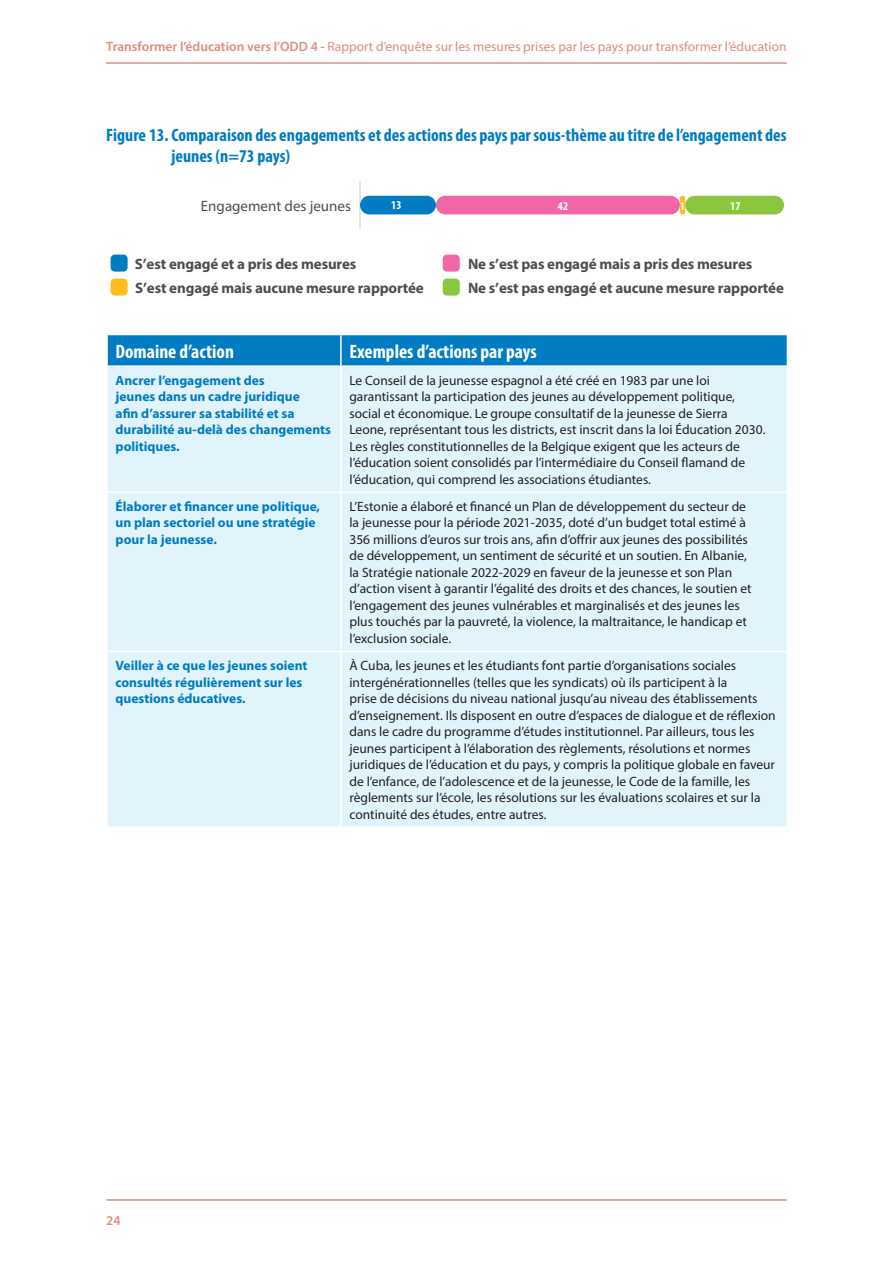
<style>
.page{position:relative;width:893px;height:1263px;background:#fff}
.page>*{position:absolute;margin:0;border:0;box-sizing:border-box;transform-origin:0 0}
.t1{font:700 condensed 19.5px "Myriad Pro";color:#fff}
.t2{font:700 condensed 18px/21px "Myriad Pro";color:#007cc2}
.t3{font:700 15px "Myriad Pro";letter-spacing:-.01em;color:#4c4f50}
.t4{font:15px "Myriad Pro";color:#4c4f50}
.t5{font:13.5px/16.5px "Myriad Pro";color:#231f20}
.t6{font:700 13.5px/16.5px "Myriad Pro";color:#007cc2}
.t7{font:13.5px "Myriad Pro";color:#dd8d7f}
.t8{font:600 13.5px "Myriad Pro";color:#dd8d7f}
.t9{font:700 condensed 12px "Myriad Pro";color:#fff}
.s1{font-weight:600}
</style>
<div class="page">
<hr style="left:106px;top:1199px;width:681px;height:2px;background:#dd8d7f">
<hr style="left:106px;top:62px;width:681px;height:2px;background:#dd8d7f">
<div style="left:108px;top:335px;width:679px;height:30px;background:#007cc2"></div>
<div style="left:108px;top:367px;width:679px;height:459px;background:#e1f4fc"></div>
<hr style="left:340px;top:335px;width:2px;height:30px;background:#fff">
<hr style="left:340px;top:367px;width:2px;height:124px;background:#fff">
<hr style="left:106px;top:491px;width:235px;height:2px;background:#fff">
<hr style="left:341px;top:491px;width:447px;height:2px;background:#fff">
<hr style="left:340px;top:493px;width:2px;height:158px;background:#fff">
<hr style="left:106px;top:651px;width:235px;height:1px;background:#fff">
<hr style="left:341px;top:651px;width:447px;height:1px;background:#fff">
<hr style="left:340px;top:652px;width:2px;height:174px;background:#fff">
<hr style="left:359px;top:181px;width:2px;height:48px;background:#cfd1d0">
<div style="left:360px;top:196px;width:76px;height:18px;background:#007cc2;border-radius:9px"></div>
<div style="left:436px;top:196px;width:244px;height:18px;background:#f166a7;border-radius:9px"></div>
<div style="left:680px;top:196px;width:5px;height:18px;background:#fdbd1b;border-radius:3px"></div>
<div style="left:685px;top:196px;width:99px;height:18px;background:#8bc63e;border-radius:9px"></div>
<div style="left:111px;top:255px;width:17px;height:17px;background:#007cc2;border-radius:4px"></div>
<div style="left:111px;top:279px;width:17px;height:17px;background:#fdbd1b;border-radius:4px"></div>
<div style="left:443px;top:255px;width:17px;height:17px;background:#f166a7;border-radius:4px"></div>
<div style="left:443px;top:279px;width:17px;height:17px;background:#8bc63e;border-radius:4px"></div>
<p class="t7" style="left:106px;top:38px;width:682px"><span class="s1">Transformer l’éducation vers l’ODD 4 -</span> Rapport d’enquête sur les mesures prises par les pays pour transformer l’éducation</p>
<h2 class="t2" style="left:171px;top:124px;width:617px;text-indent:-65px">Figure 13. Comparaison des engagements et des actions des pays par sous-thème au titre de l’engagement des jeunes (n=73 pays)</h2>
<p class="t4" style="left:201px;top:196px;width:152px">Engagement des jeunes</p>
<p class="t9" style="left:391px;top:198px;width:12px">13</p>
<p class="t9" style="left:558px;top:198px;width:12px">42</p>
<p class="t9" style="left:680px;top:198px;width:7px">1</p>
<p class="t9" style="left:730px;top:198px;width:12px">17</p>
<p class="t3" style="left:135px;top:254px;width:223px">S’est engagé et a pris des mesures</p>
<p class="t3" style="left:468px;top:254px;width:286px">Ne s’est pas engagé mais a pris des mesures</p>
<p class="t3" style="left:135px;top:278px;width:290px">S’est engagé mais aucune mesure rapportée</p>
<p class="t3" style="left:468px;top:278px;width:317px">Ne s’est pas engagé et aucune mesure rapportée</p>
<h1 class="t1" style="left:116px;top:339px;width:120px">Domaine d’action</h1>
<h1 class="t1" style="left:349px;top:339px;width:189px">Exemples d’actions par pays</h1>
<p class="t6" style="left:116px;top:371px;width:217px">Ancrer l’engagement des<br>jeunes dans un cadre juridique<br>afin d’assurer sa stabilité et sa durabilité au-delà des changements politiques.</p>
<p class="t5" style="left:349px;top:372px;width:417px">Le Conseil de la jeunesse espagnol a été créé en 1983 par une loi garantissant la participation des jeunes au développement politique, social et économique. Le groupe consultatif de la jeunesse de Sierra Leone, représentant tous les districts, est inscrit dans la loi Éducation 2030.<br>Les règles constitutionnelles de la Belgique exigent que les acteurs de l’éducation soient consolidés par l’intermédiaire du Conseil flamand de l’éducation, qui comprend les associations étudiantes.</p>
<p class="t6" style="left:116px;top:498px;width:206px">Élaborer et financer une politique, un plan sectoriel ou une stratégie pour la jeunesse.</p>
<p class="t5" style="left:349px;top:498px;width:404px">L’Estonie a élaboré et financé un Plan de développement du secteur de la jeunesse pour la période 2021-2035, doté d’un budget total estimé à 356 millions d’euros sur trois ans, afin d’offrir aux jeunes des possibilités de développement, un sentiment de sécurité et un soutien. En Albanie, la Stratégie nationale 2022-2029 en faveur de la jeunesse et son Plan d’action visent à garantir l’égalité des droits et des chances, le soutien et l’engagement des jeunes vulnérables et marginalisés et des jeunes les plus touchés par la pauvreté, la violence, la maltraitance, le handicap et l’exclusion sociale.</p>
<p class="t6" style="left:116px;top:657px;width:193px">Veiller à ce que les jeunes soient consultés régulièrement sur les questions éducatives.</p>
<p class="t5" style="left:349px;top:657px;width:428px">À Cuba, les jeunes et les étudiants font partie d’organisations sociales intergénérationnelles (telles que les syndicats) où ils participent à la<br>prise de décisions du niveau national jusqu’au niveau des établissements d’enseignement. Ils disposent en outre d’espaces de dialogue et de réflexion dans le cadre du programme d’études institutionnel. Par ailleurs, tous les jeunes participent à l’élaboration des règlements, résolutions et normes juridiques de l’éducation et du pays, y compris la politique globale en faveur de l’enfance, de l’adolescence et de la jeunesse, le Code de la famille, les règlements sur l’école, les résolutions sur les évaluations scolaires et sur la continuité des études, entre autres.</p>
<p class="t8" style="left:106px;top:1212px;width:16px">24</p>
</div>
